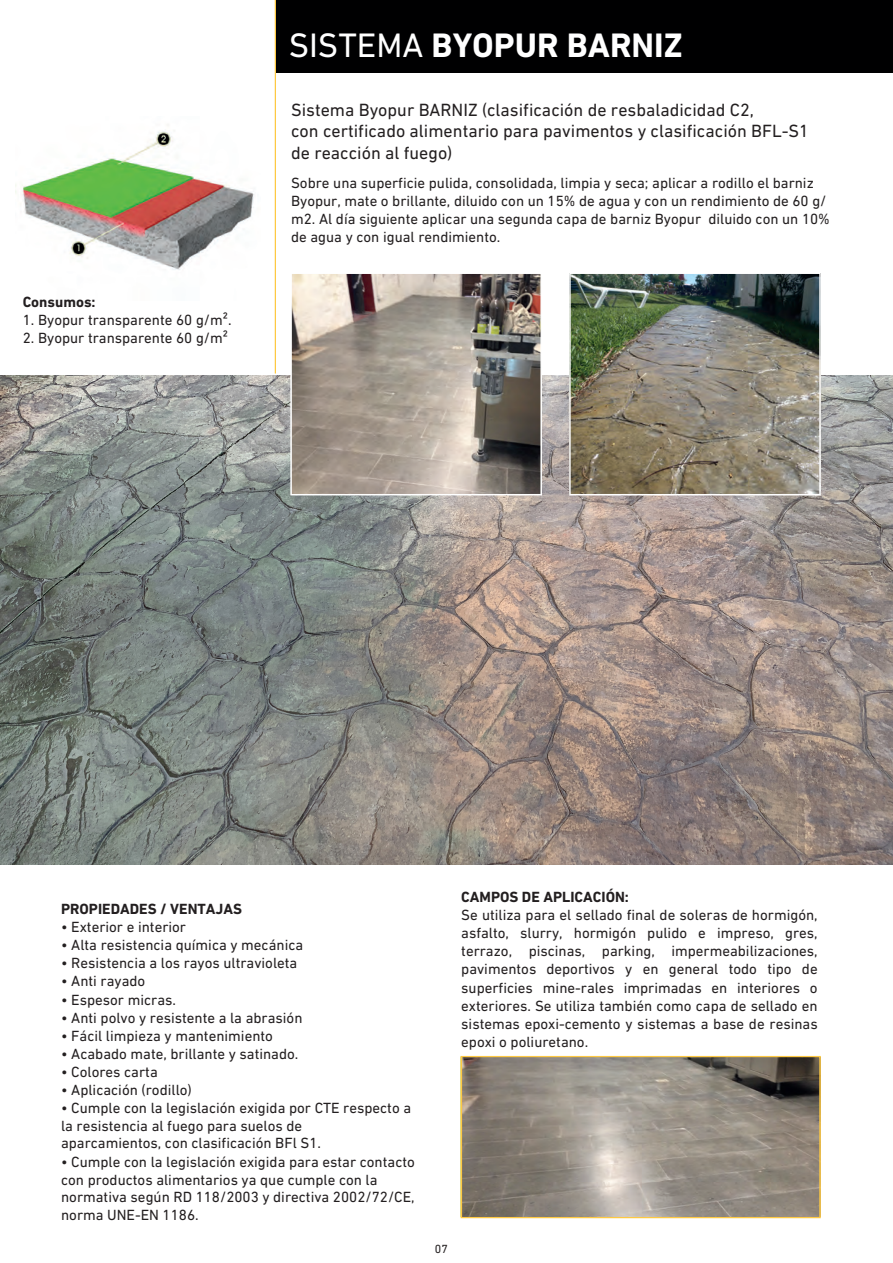
<style>
.page{position:relative;width:893px;height:1263px;background:#fff}
.page>*{position:absolute;margin:0;border:0;box-sizing:border-box;transform-origin:0 0}
.t1{font:700 34.5px "DIN Next LT Pro";color:#fff}
.t2{font:18px/21.6px "DIN Next LT Pro";color:#231f20}
.t3{font:15px/18px "DIN Next LT Pro";color:#231f20}
.t4{font:700 15px "DIN Next LT Pro";color:#231f20}
.t5{font:12px "DIN Next LT Pro";color:#231f20}
.s1{font-weight:400}
.s2{font-weight:700}
</style>
<div class="page">
<img style="left:0;top:375px;width:892px;height:490px">
<div style="left:275px;top:0;width:618px;height:72px;background:#000001"></div>
<hr style="left:275px;top:0;width:1px;height:373px;background:#fec943">
<img style="left:293px;top:275px;width:246px;height:217px">
<img style="left:572px;top:275px;width:246px;height:217px">
<div style="left:290px;top:272px;width:252px;height:223px;border:2px solid #fff"></div>
<div style="left:569px;top:272px;width:252px;height:223px;border:2px solid #fff"></div>
<img style="left:463px;top:1058px;width:356px;height:158px">
<img style="left:15px;top:124px;width:240px;height:146px">
<div style="left:461px;top:1056px;width:360px;height:162px;border:1px solid #fec943"></div>
<p class="t1" style="left:289px;top:26px;width:395px"><span class="s1">SISTEMA</span> BYOPUR BARNIZ</p>
<p class="t4" style="left:23px;top:293px;width:74px">Consumos:</p>
<p class="t3" style="left:23px;top:310px;width:210px">1. Byopur transparente 60 g/m².</p>
<p class="t3" style="left:23px;top:328px;width:207px">2. Byopur transparente 60 g/m²</p>
<p class="t2" style="left:291px;top:99px;width:519px">Sistema Byopur BARNIZ (clasificación de resbaladicidad C2,<br>con certificado alimentario para pavimentos y clasificación BFL-S1 de reacción al fuego)</p>
<p class="t3" style="left:291px;top:173px;width:540px">Sobre una superficie pulida, consolidada, limpia y seca; aplicar a rodillo el barniz Byopur, mate o brillante, diluido con un 15% de agua y con un rendimiento de 60 g/ m2. Al día siguiente aplicar una segunda capa de barniz Byopur diluido con un 10% de agua y con igual rendimiento.</p>
<p class="t4" style="left:61px;top:900px;width:182px">PROPIEDADES / VENTAJAS</p>
<p class="t3" style="left:61px;top:918px;width:127px">• Exterior e interior</p>
<p class="t3" style="left:61px;top:936px;width:244px">• Alta resistencia química y mecánica</p>
<p class="t3" style="left:61px;top:954px;width:238px">• Resistencia a los rayos ultravioleta</p>
<p class="t3" style="left:61px;top:972px;width:86px">• Anti rayado</p>
<p class="t3" style="left:61px;top:990px;width:116px">• Espesor micras.</p>
<p class="t3" style="left:61px;top:1008px;width:243px">• Anti polvo y resistente a la abrasión</p>
<p class="t3" style="left:61px;top:1026px;width:213px">• Fácil limpieza y mantenimiento</p>
<p class="t3" style="left:61px;top:1044px;width:239px">• Acabado mate, brillante y satinado.</p>
<p class="t3" style="left:61px;top:1062px;width:98px">• Colores carta</p>
<p class="t3" style="left:61px;top:1080px;width:132px">• Aplicación (rodillo)</p>
<p class="t3" style="left:61px;top:1098px;width:352px">• Cumple con la legislación exigida por CTE respecto a la resistencia al fuego para suelos de<br>aparcamientos, con clasificación BFl S1.</p>
<p class="t3" style="left:61px;top:1152px;width:355px">• Cumple con la legislación exigida para estar contacto con productos alimentarios ya que cumple con la normativa según RD 118/2003 y directiva 2002/72/CE, norma UNE-EN 1186.</p>
<p class="t3" style="left:461px;top:888px;width:358px"><span class="s2">CAMPOS DE APLICACIÓN:<br></span>Se utiliza para el sellado final de soleras de hormigón, asfalto, slurry, hormigón pulido e impreso, gres, terrazo, piscinas, parking, impermeabilizaciones, pavimentos deportivos y en general todo tipo de superficies mine-rales imprimadas en interiores o exteriores. Se utiliza también como capa de sellado en sistemas epoxi-cemento y sistemas a base de resinas epoxi o poliuretano.</p>
<p class="t5" style="left:435px;top:1242px;width:15px">07</p>
</div>
